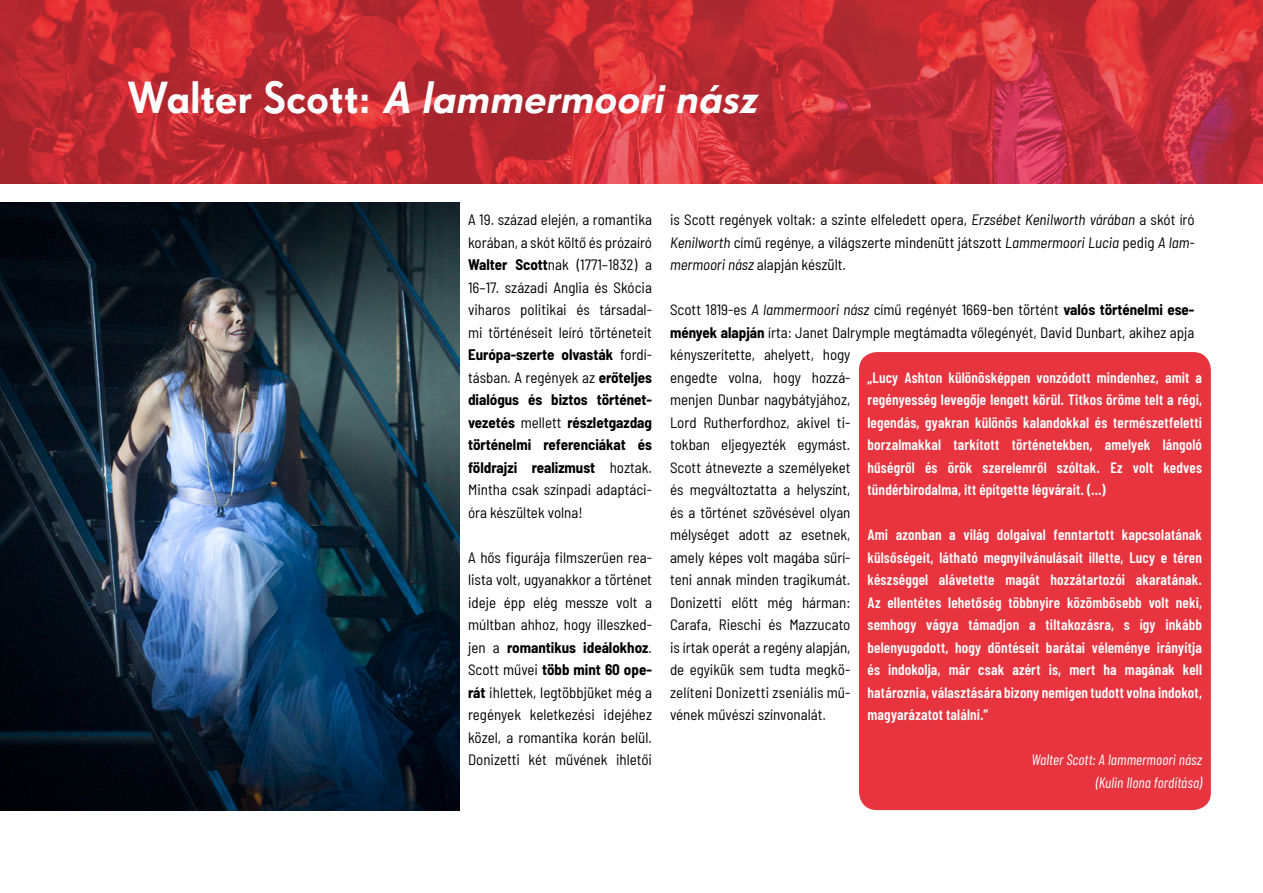
<style>
.page{position:relative;width:1263px;height:893px;background:#fff}
.page>*{position:absolute;margin:0;border:0;box-sizing:border-box;transform-origin:0 0}
._1__Title-2{font:italic 500 43.5px "Super Grotesk Pro";color:#fff}
.t1{font:semi-condensed 15px/22.5px "Barlow";color:#000;text-align:justify}
._2__Body{font:600 15px/22.5px "Barlow Condensed";letter-spacing:.01em;color:#fff;text-align:justify}
._2__Body-2{font:italic 15px "Barlow Condensed";letter-spacing:.01em;color:#fff}
.s1{font-style:normal}
.s2{font-weight:700}
.s3{font-style:italic}
</style>
<div class="page">
<img style="left:0;top:0;width:1263px;height:184px">
<div style="left:859px;top:352px;width:352px;height:458px;background:#e7343f;border-radius:18px"></div>
<img style="left:0;top:203px;width:460px;height:607px">
<p class="_1__Title-2" style="left:128px;top:71px;width:641px"><span class="s1">Wa l t e r S co t t :</span> A lammermoorinász</p>
<p class="t1" style="left:468px;top:207px;width:185px">A 19. század elején, a romantika korában, a skót költő és prózaíró <span class="s2">Walter Scott</span>nak (1771–1832) a 16–17. századi Anglia és Skócia viharos politikai és társadal&shy;mi történéseit leíró történeteit <span class="s2">Európa-szerte olvasták</span> fordí&shy;tásban. A regények az <span class="s2">erőteljes dialógus és biztos történet&shy;vezetés</span> mellett <span class="s2">részletgazdag történelmi referenciákat és földrajzi realizmust</span> hoztak.<br>Mintha csak színpadi adaptáci&shy;óra készültek volna!</p>
<p class="t1" style="left:468px;top:545px;width:185px">A hős figurája filmszerűen rea&shy;lista volt, ugyanakkor a történet ideje épp elég messze volt a múltban ahhoz, hogy illeszked&shy;jen a <span class="s2">romantikus ideálokhoz</span>.<br>Scott művei <span class="s2">több mint 60 ope&shy;rát</span> ihlettek, legtöbbjüket még a regények keletkezési idejéhez közel, a romantika korán belül.<br>Donizetti két művének ihletői</p>
<p class="t1" style="left:670px;top:207px;width:526px">is Scott regények voltak: a szinte elfeledett opera, <span class="s3">Erzsébet Kenilworth várában</span> a skót író <span class="s3">Kenilworth</span> című regénye, a világszerte mindenütt játszott <span class="s3">Lammermoori Lucia</span> pedig <span class="s3">A lam&shy;mermoori nász</span> alapján készült.</p>
<p class="t1" style="left:670px;top:297px;width:526px;text-align:left">Scott 1819-es <span class="s3">A lammermoori nász</span> című regényét 1669-ben történt <span class="s2">valós történelmi ese&shy;mények alapján</span> írta: Janet Dalrymple megtámadta vőlegényét, David Dunbart, akihez apja kényszerítette, ahelyett, hogy<br>engedte volna, hogy hozzá-<br>menjen Dunbar nagybátyjához,<br>Lord Rutherfordhoz, akivel ti-<br>tokban eljegyezték egymást.<br>Scott átnevezte a személyeket<br>és megváltoztatta a helyszínt,<br>és a történet szövésével olyan<br>mélységet adott az esetnek,<br>amely képes volt magába sűrí-<br>teni annak minden tragikumát.<br>Donizetti előtt még hárman:<br>Carafa, Rieschi és Mazzucato<br>is írtak operát a regény alapján,<br>de egyikük sem tudta megkö-<br>zelíteni Donizetti zseniális mű-<br>vének művészi színvonalát.</p>
<p class="_2__Body" style="left:867px;top:365px;width:336px">„Lucy Ashton különösképpen vonzódott mindenhez, amit a regényesség levegője lengett körül. Titkos öröme telt a régi, legendás, gyakran különös kalandokkal és természetfeletti borzalmakkal tarkított történetekben, amelyek lángoló hűségről és örök szerelemről szóltak. Ez volt kedves tündérbirodalma, itt építgette légvárait. (…)</p>
<p class="_2__Body" style="left:867px;top:523px;width:336px">Ami azonban a világ dolgaival fenntartott kapcsolatának külsőségeit, látható megnyilvánulásait illette, Lucy e téren készséggel alávetette magát hozzátartozói akaratának.<br>Az ellentétes lehetőség többnyire közömbösebb volt neki, semhogy vágya támadjon a tiltakozásra, s így inkább belenyugodott, hogy döntéseit barátai véleménye irányítja és indokolja, már csak azért is, mert ha magának kell határoznia, választására bizony nemigen tudott volna indokot, magyarázatot találni.”</p>
<p class="_2__Body-2" style="left:1031px;top:750px;width:172px">Walter Scott: A lammermoori nász</p>
<p class="_2__Body-2" style="left:1096px;top:773px;width:108px">(Kulin Ilona fordítása)</p>
</div>
